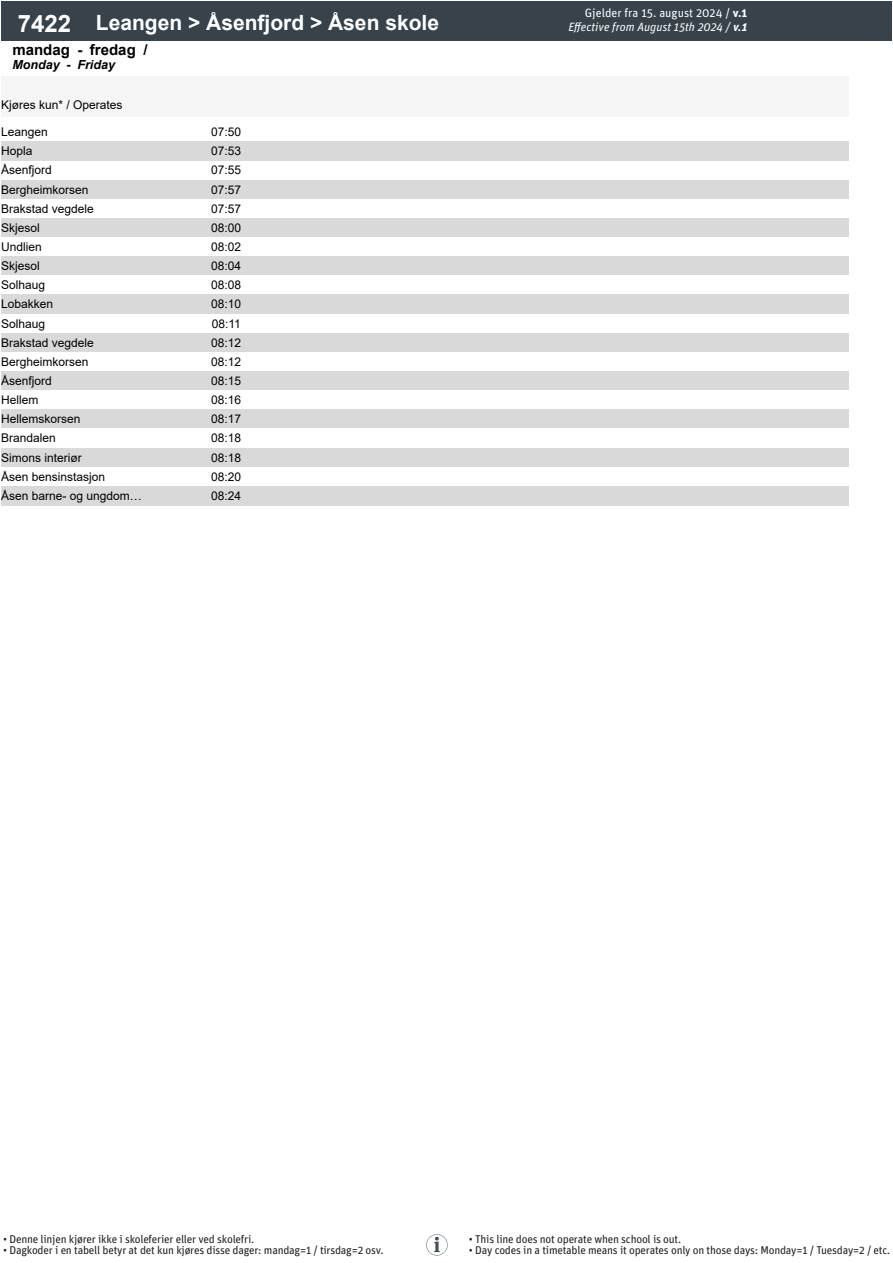
<style>
.page{position:relative;width:893px;height:1263px;background:#fff}
.page>*{position:absolute;margin:0;border:0;box-sizing:border-box;transform-origin:0 0}
.t1{font:700 21px "Arial";color:#fff}
.t2{font:700 15px "Arial";color:#000}
.t3{font:italic 700 12.45px "Arial";color:#000}
.t4{font:12px "Arial";color:#000}
.t5{font:italic 12px/14.4px "Unit Pro";color:#fff;text-align:right}
.t6{font:11.25px "Unit Pro";letter-spacing:-.02em;color:#231f20}
.s1{font-size:24px}
.s2{font-style:normal}
.s3{font-weight:700;font-style:normal}
.s4{font-weight:700}
</style>
<div class="page">
<div style="left:1px;top:77px;width:191px;height:40px;background:#f5f5f5"></div>
<div style="left:192px;top:77px;width:68px;height:40px;background:#f5f5f5"></div>
<div style="left:260px;top:77px;width:68px;height:40px;background:#f5f5f5"></div>
<div style="left:328px;top:77px;width:67px;height:40px;background:#f5f5f5"></div>
<div style="left:395px;top:77px;width:68px;height:40px;background:#f5f5f5"></div>
<div style="left:463px;top:77px;width:67px;height:40px;background:#f5f5f5"></div>
<div style="left:530px;top:77px;width:68px;height:40px;background:#f5f5f5"></div>
<div style="left:598px;top:77px;width:67px;height:40px;background:#f5f5f5"></div>
<div style="left:665px;top:77px;width:68px;height:40px;background:#f5f5f5"></div>
<div style="left:733px;top:77px;width:67px;height:40px;background:#f5f5f5"></div>
<div style="left:800px;top:77px;width:49px;height:40px;background:#f5f5f5"></div>
<div style="left:1px;top:1px;width:87px;height:40px;background:#37424a"></div>
<div style="left:88px;top:1px;width:803px;height:40px;background:#37424a"></div>
<div style="left:1px;top:142px;width:848px;height:19px;background:#d9d9d9"></div>
<div style="left:1px;top:180px;width:848px;height:19px;background:#d9d9d9"></div>
<div style="left:1px;top:218px;width:848px;height:19px;background:#d9d9d9"></div>
<div style="left:1px;top:257px;width:848px;height:19px;background:#d9d9d9"></div>
<div style="left:1px;top:295px;width:848px;height:19px;background:#d9d9d9"></div>
<div style="left:1px;top:333px;width:848px;height:19px;background:#d9d9d9"></div>
<div style="left:1px;top:371px;width:848px;height:20px;background:#d9d9d9"></div>
<div style="left:1px;top:410px;width:848px;height:19px;background:#d9d9d9"></div>
<div style="left:1px;top:448px;width:848px;height:19px;background:#d9d9d9"></div>
<div style="left:1px;top:486px;width:848px;height:19px;background:#d9d9d9"></div>
<svg style="left:426px;top:1234px;width:22px;height:21px"></svg>
<p class="t1" style="left:18px;top:8px;width:423px"><span class="s1">7422</span> Leangen &gt; Åsenfjord &gt; Åsen skole</p>
<p class="t2" style="left:12px;top:39px;width:137px">mandag - fredag /</p>
<p class="t3" style="left:12px;top:56px;width:104px">Monday - Friday</p>
<p class="t4" style="left:1px;top:97px;width:123px">Kjøres kun* / Operates</p>
<p class="t4" style="left:1px;top:124px;width:48px">Leangen</p>
<p class="t4" style="left:211px;top:124px;width:32px">07:50</p>
<p class="t4" style="left:1px;top:143px;width:33px">Hopla</p>
<p class="t4" style="left:211px;top:143px;width:32px">07:53</p>
<p class="t4" style="left:1px;top:162px;width:52px">Åsenfjord</p>
<p class="t4" style="left:211px;top:162px;width:32px">07:55</p>
<p class="t4" style="left:1px;top:181px;width:89px">Bergheimkorsen</p>
<p class="t4" style="left:211px;top:181px;width:32px">07:57</p>
<p class="t4" style="left:1px;top:200px;width:94px">Brakstad vegdele</p>
<p class="t4" style="left:211px;top:200px;width:32px">07:57</p>
<p class="t4" style="left:1px;top:219px;width:40px">Skjesol</p>
<p class="t4" style="left:211px;top:219px;width:32px">08:00</p>
<p class="t4" style="left:1px;top:239px;width:42px">Undlien</p>
<p class="t4" style="left:211px;top:239px;width:32px">08:02</p>
<p class="t4" style="left:1px;top:258px;width:40px">Skjesol</p>
<p class="t4" style="left:211px;top:258px;width:32px">08:04</p>
<p class="t4" style="left:1px;top:277px;width:46px">Solhaug</p>
<p class="t4" style="left:211px;top:277px;width:32px">08:08</p>
<p class="t4" style="left:1px;top:296px;width:54px">Lobakken</p>
<p class="t4" style="left:211px;top:296px;width:32px">08:10</p>
<p class="t4" style="left:1px;top:315px;width:46px">Solhaug</p>
<p class="t4" style="left:212px;top:315px;width:31px">08:11</p>
<p class="t4" style="left:1px;top:334px;width:94px">Brakstad vegdele</p>
<p class="t4" style="left:211px;top:334px;width:32px">08:12</p>
<p class="t4" style="left:1px;top:353px;width:89px">Bergheimkorsen</p>
<p class="t4" style="left:211px;top:353px;width:32px">08:12</p>
<p class="t4" style="left:1px;top:372px;width:52px">Åsenfjord</p>
<p class="t4" style="left:211px;top:372px;width:32px">08:15</p>
<p class="t4" style="left:1px;top:392px;width:39px">Hellem</p>
<p class="t4" style="left:211px;top:392px;width:32px">08:16</p>
<p class="t4" style="left:1px;top:411px;width:81px">Hellemskorsen</p>
<p class="t4" style="left:211px;top:411px;width:32px">08:17</p>
<p class="t4" style="left:1px;top:430px;width:56px">Brandalen</p>
<p class="t4" style="left:211px;top:430px;width:32px">08:18</p>
<p class="t4" style="left:1px;top:449px;width:82px">Simons interiør</p>
<p class="t4" style="left:211px;top:449px;width:32px">08:18</p>
<p class="t4" style="left:1px;top:468px;width:106px">Åsen bensinstasjon</p>
<p class="t4" style="left:211px;top:468px;width:32px">08:20</p>
<p class="t4" style="left:1px;top:487px;width:142px">Åsen barne- og ungdom…</p>
<p class="t4" style="left:211px;top:487px;width:32px">08:24</p>
<p class="t5" style="left:568px;top:5px;width:180px"><span class="s2">Gjelder fra 15. august 2024 /</span> <span class="s3">v.1<br></span>Effective from August 15th 2024 / <span class="s4">v.1</span></p>
<p class="t6" style="left:3px;top:1231px;width:253px">• Denne linjen kjører ikke i skoleferier eller ved skolefri.</p>
<p class="t6" style="left:3px;top:1243px;width:382px">• Dagkoder i en tabell betyr at det kun kjøres disse dager: mandag=1 / tirsdag=2 osv.</p>
<p class="t6" style="left:469px;top:1231px;width:214px">• This line does not operate when school is out.</p>
<p class="t6" style="left:469px;top:1243px;width:423px">• Day codes in a timetable means it operates only on those days: Monday=1 / Tuesday=2 / etc.</p>
</div>
